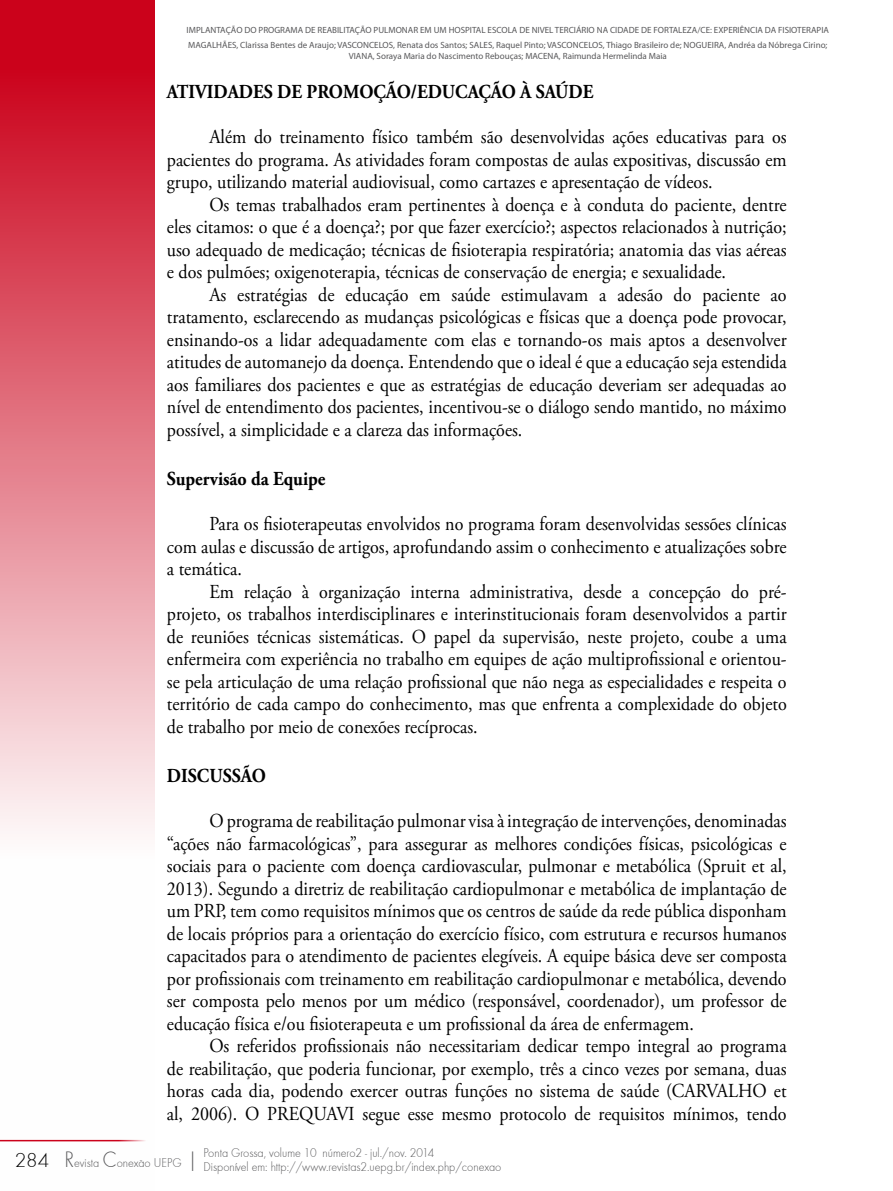
<style>
.page{position:relative;width:893px;height:1191px;background:#fff}
.page>*{position:absolute;margin:0;border:0;box-sizing:border-box;transform-origin:0 0}
.t1{font:19.8px/22.5px "Adobe Garamond Pro";color:#000;text-align:justify;scale:.91 1}
.t2{font:700 19.8px "Adobe Garamond Pro";color:#000;scale:.91 1}
.t3{font:13.2px/14.4px "Futura TEE Ligh";color:#58585a;scale:.91 1}
.t4{font:9px/15px "Myriad Pro";color:#58585a}
.s1{font-size:23.1px}
.s2{font-size:21px;color:#000}
</style>
<div class="page">
<svg style="left:0;top:0;width:155px;height:1142px"></svg>
<hr style="left:0;top:1139px;width:149px;height:2px;background:#cb021b">
<p class="t4" style="left:187px;top:23px;width:644px">IMPLANTAÇÃO DO PROGRAMA DE REABILITAÇÃO PULMONAR EM UM HOSPITAL ESCOLA DE NIVEL TERCIÁRIO NA CIDADE DE FORTALEZA/CE: EXPERIÊNCIA DA FISIOTERAPIA<br>MAGALHÃES, Clarissa Bentes de Araujo; VASCONCELOS, Renata dos Santos; SALES, Raquel Pinto; VASCONCELOS, Thiago Brasileiro de; NOGUEIRA, Andréa da Nóbrega Cirino;</p>
<p class="t4" style="left:349px;top:48px;width:320px">VIANA, Soraya Maria do Nascimento Rebouças; MACENA, Raimunda Hermelinda Maia</p>
<p class="t2" style="left:167px;top:80px;width:227px">ATIVIDADES DE PROMOÇÃO</p>
<p class="t2" style="left:411px;top:80px;width:89px">/EDUCAÇÃO</p>
<p class="t2" style="left:520px;top:80px;width:82px">À SAÚDE</p>
<p class="t1" style="left:167px;top:126px;width:682px;text-indent:43px">Além do treinamento físico também são desenvolvidas ações educativas para os pacientes do programa. As atividades foram compostas de aulas expositivas, discussão em grupo, utilizando material audiovisual, como cartazes e apresentação de vídeos.</p>
<p class="t1" style="left:167px;top:194px;width:683px;text-indent:43px">Os temas trabalhados eram pertinentes à doença e à conduta do paciente, dentre eles citamos: o que é a doença?; por que fazer exercício?; aspectos relacionados à nutrição; uso adequado de medicação; técnicas de fisioterapia respiratória; anatomia das vias aéreas e dos pulmões; oxigenoterapia, técnicas de conservação de energia; e sexualidade.</p>
<p class="t1" style="left:167px;top:284px;width:683px;text-indent:43px">As estratégias de educação em saúde estimulavam a adesão do paciente ao tratamento, esclarecendo as mudanças psicológicas e físicas que a doença pode provocar, ensinando-os a lidar adequadamente com elas e tornando-os mais aptos a desenvolver atitudes de automanejo da doença. Entendendo que o ideal é que a educação seja estendida aos familiares dos pacientes e que as estratégias de educação deveriam ser adequadas ao nível de entendimento dos pacientes, incentivou-se o diálogo sendo mantido, no máximo possível, a simplicidade e a clareza das informações.</p>
<p class="t2" style="left:167px;top:467px;width:176px">Supervisão da Equipe</p>
<p class="t1" style="left:167px;top:513px;width:683px;text-indent:43px">Para os fisioterapeutas envolvidos no programa foram desenvolvidas sessões clínicas com aulas e discussão de artigos, aprofundando assim o conhecimento e atualizações sobre a temática.</p>
<p class="t1" style="left:167px;top:581px;width:683px;text-indent:43px">Em relação à organização interna administrativa, desde a concepção do pré&shy;projeto, os trabalhos interdisciplinares e interinstitucionais foram desenvolvidos a partir de reuniões técnicas sistemáticas. O papel da supervisão, neste projeto, coube a uma enfermeira com experiência no trabalho em equipes de ação multiprofissional e orientou&shy;se pela articulação de uma relação profissional que não nega as especialidades e respeita o território de cada campo do conhecimento, mas que enfrenta a complexidade do objeto de trabalho por meio de conexões recíprocas.</p>
<p class="t2" style="left:167px;top:764px;width:96px">DISCUSSÃO</p>
<p class="t1" style="left:167px;top:810px;width:683px;text-indent:43px">O programa de reabilitação pulmonar visa à integração de intervenções, denominadas “ações não farmacológicas”, para assegurar as melhores condições físicas, psicológicas e sociais para o paciente com doença cardiovascular, pulmonar e metabólica (Spruit et al, 2013). Segundo a diretriz de reabilitação cardiopulmonar e metabólica de implantação de um PRP, tem como requisitos mínimos que os centros de saúde da rede pública disponham de locais próprios para a orientação do exercício físico, com estrutura e recursos humanos capacitados para o atendimento de pacientes elegíveis. A equipe básica deve ser composta por profissionais com treinamento em reabilitação cardiopulmonar e metabólica, devendo ser composta pelo menos por um médico (responsável, coordenador), um professor de educação física e/ou fisioterapeuta e um profissional da área de enfermagem.</p>
<p class="t1" style="left:167px;top:1035px;width:682px;text-indent:43px">Os referidos profissionais não necessitariam dedicar tempo integral ao programa de reabilitação, que poderia funcionar, por exemplo, três a cinco vezes por semana, duas horas cada dia, podendo exercer outras funções no sistema de saúde (CARVALHO et al, 2006). O PREQUAVI segue esse mesmo protocolo de requisitos mínimos, tendo</p>
<p class="t3" style="left:203px;top:1145px;width:329px;text-indent:-63px">- <span class="s1">|</span> Ponta Grossa, volume 10 número2 - jul./nov. 2014<br>Disponível em: http://www.revistas2.uepg.br/index.php/conexao</p>
<p class="t3" style="left:15px;top:1155px;width:185px"><span class="s2">284</span> <span class="s1">R</span>evista <span class="s1">C</span>onexao UEPG</p>
</div>
